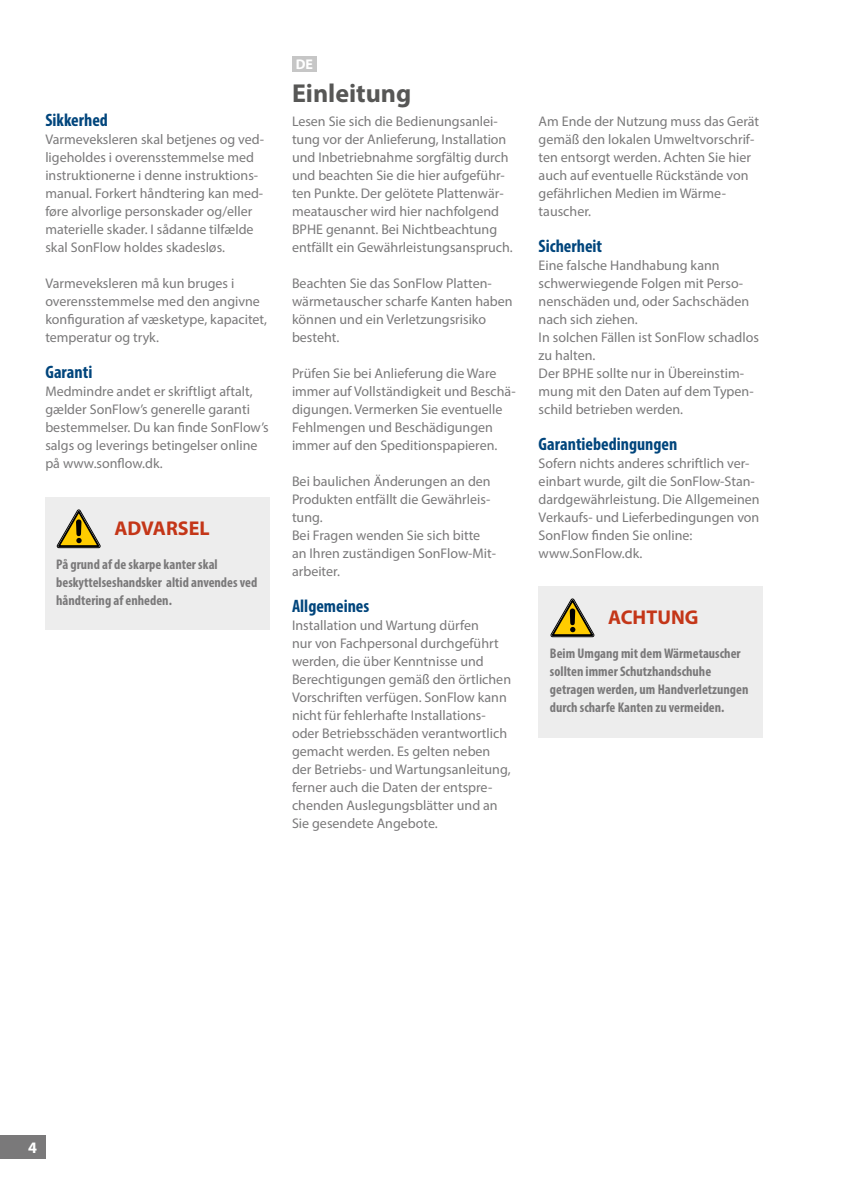
<style>
.page{position:relative;width:842px;height:1191px;background:#fff}
.page>*{position:absolute;margin:0;border:0;box-sizing:border-box;transform-origin:0 0}
.t1{font:700 26px "Myriad Pro";color:#575756}
.t2{font:700 20px "Myriad Pro";color:#c43618}
.t3{font:700 condensed 18px "Myriad Pro";color:#00457c}
.t4{font:700 16px "Myriad Pro";color:#fff}
.t5{font:14px/18px "Myriad Pro";color:#7a797a}
.t6{font:700 condensed 14px/18px "Myriad Pro";color:#7a797a}
.t7{font:700 14px "Myriad Pro";color:#fff}
</style>
<div class="page">
<div style="left:0;top:1135px;width:45px;height:24px;background:#7a797a"></div>
<div style="left:292px;top:56px;width:25px;height:16px;background:#c6c6c6"></div>
<div style="left:45px;top:497px;width:224px;height:133px;background:#ededed"></div>
<svg style="left:56px;top:509px;width:45px;height:39px"></svg>
<div style="left:539px;top:586px;width:224px;height:152px;background:#ededed"></div>
<svg style="left:550px;top:598px;width:45px;height:39px"></svg>
<p class="t3" style="left:45px;top:109px;width:64px">Sikkerhed</p>
<p class="t5" style="left:45px;top:130px;width:220px">Varmeveksleren skal betjenes og ved&shy;ligeholdes i overensstemmelse med instruktionerne i denne instruktions&shy;manual. Forkert håndtering kan med&shy;føre alvorlige personskader og/eller materielle skader. I sådanne tilfælde skal SonFlow holdes skadesløs.</p>
<p class="t5" style="left:45px;top:274px;width:223px">Varmeveksleren må kun bruges i overensstemmelse med den angivne konfiguration af væsketype, kapacitet, temperatur og tryk.</p>
<p class="t3" style="left:45px;top:361px;width:48px">Garanti</p>
<p class="t5" style="left:45px;top:382px;width:225px">Medmindre andet er skriftligt aftalt, gælder SonFlow’s generelle garanti bestemmelser. Du kan finde SonFlow’s salgs og leverings betingelser online på www.sonflow.dk.</p>
<h2 class="t2" style="left:114px;top:515px;width:97px">ADVARSEL</h2>
<p class="t6" style="left:56px;top:555px;width:203px">På grund af de skarpe kanter skal beskyttelseshandsker altid anvendes ved håndtering af enheden.</p>
<p class="t7" style="left:296px;top:56px;width:19px">DE</p>
<h1 class="t1" style="left:292px;top:76px;width:121px">Einleitung</h1>
<p class="t5" style="left:292px;top:112px;width:222px">Lesen Sie sich die Bedienungsanlei&shy;tung vor der Anlieferung, Installation und Inbetriebnahme sorgfältig durch und beachten Sie die hier aufgeführ&shy;ten Punkte. Der gelötete Plattenwär&shy;meatauscher wird hier nachfolgend BPHE genannt. Bei Nichtbeachtung entfällt ein Gewährleistungsanspruch.</p>
<p class="t5" style="left:292px;top:274px;width:222px">Beachten Sie das SonFlow Platten&shy;wärmetauscher scharfe Kanten haben können und ein Verletzungsrisiko besteht.</p>
<p class="t5" style="left:292px;top:364px;width:225px">Prüfen Sie bei Anlieferung die Ware immer auf Vollständigkeit und Beschä&shy;digungen. Vermerken Sie eventuelle Fehlmengen und Beschädigungen immer auf den Speditionspapieren.</p>
<p class="t5" style="left:292px;top:472px;width:206px">Bei baulichen Änderungen an den<br>Produkten entfällt die Gewährleis&shy;tung.<br>Bei Fragen wenden Sie sich bitte an Ihren zuständigen SonFlow-Mit&shy;arbeiter.</p>
<p class="t3" style="left:292px;top:595px;width:79px">Allgemeines</p>
<p class="t5" style="left:292px;top:616px;width:221px">Installation und Wartung dürfen<br>nur von Fachpersonal durchgeführt werden, die über Kenntnisse und Berechtigungen gemäß den örtlichen Vorschriften verfügen. SonFlow kann nicht für fehlerhafte Installations&shy;oder Betriebsschäden verantwortlich gemacht werden. Es gelten neben der Betriebs- und Wartungsanleitung, ferner auch die Daten der entspre&shy;chenden Auslegungsblätter und an Sie gesendete Angebote.</p>
<p class="t5" style="left:539px;top:112px;width:222px">Am Ende der Nutzung muss das Gerät gemäß den lokalen Umweltvorschrif&shy;ten entsorgt werden. Achten Sie hier auch auf eventuelle Rückstände von gefährlichen Medien im Wärme&shy;tauscher.</p>
<p class="t3" style="left:539px;top:235px;width:65px">Sicherheit</p>
<p class="t5" style="left:539px;top:256px;width:222px">Eine falsche Handhabung kann schwerwiegende Folgen mit Perso&shy;nenschäden und, oder Sachschäden nach sich ziehen.<br>In solchen Fällen ist SonFlow schadlos zu halten.<br>Der BPHE sollte nur in Übereinstim&shy;mung mit den Daten auf dem Typen&shy;schild betrieben werden.</p>
<p class="t3" style="left:539px;top:433px;width:140px">Garantiebedingungen</p>
<p class="t5" style="left:539px;top:454px;width:223px">Sofern nichts anderes schriftlich ver&shy;einbart wurde, gilt die SonFlow-Stan&shy;dardgewährleistung. Die Allgemeinen Verkaufs- und Lieferbedingungen von SonFlow finden Sie online: www.SonFlow.dk.</p>
<h2 class="t2" style="left:608px;top:604px;width:92px">ACHTUNG</h2>
<p class="t6" style="left:550px;top:644px;width:200px">Beim Umgang mit dem Wärmetauscher sollten immer Schutzhandschuhe getragen werden, um Handverletzungen durch scharfe Kanten zu vermeiden.</p>
<p class="t4" style="left:28px;top:1137px;width:10px">4</p>
</div>
